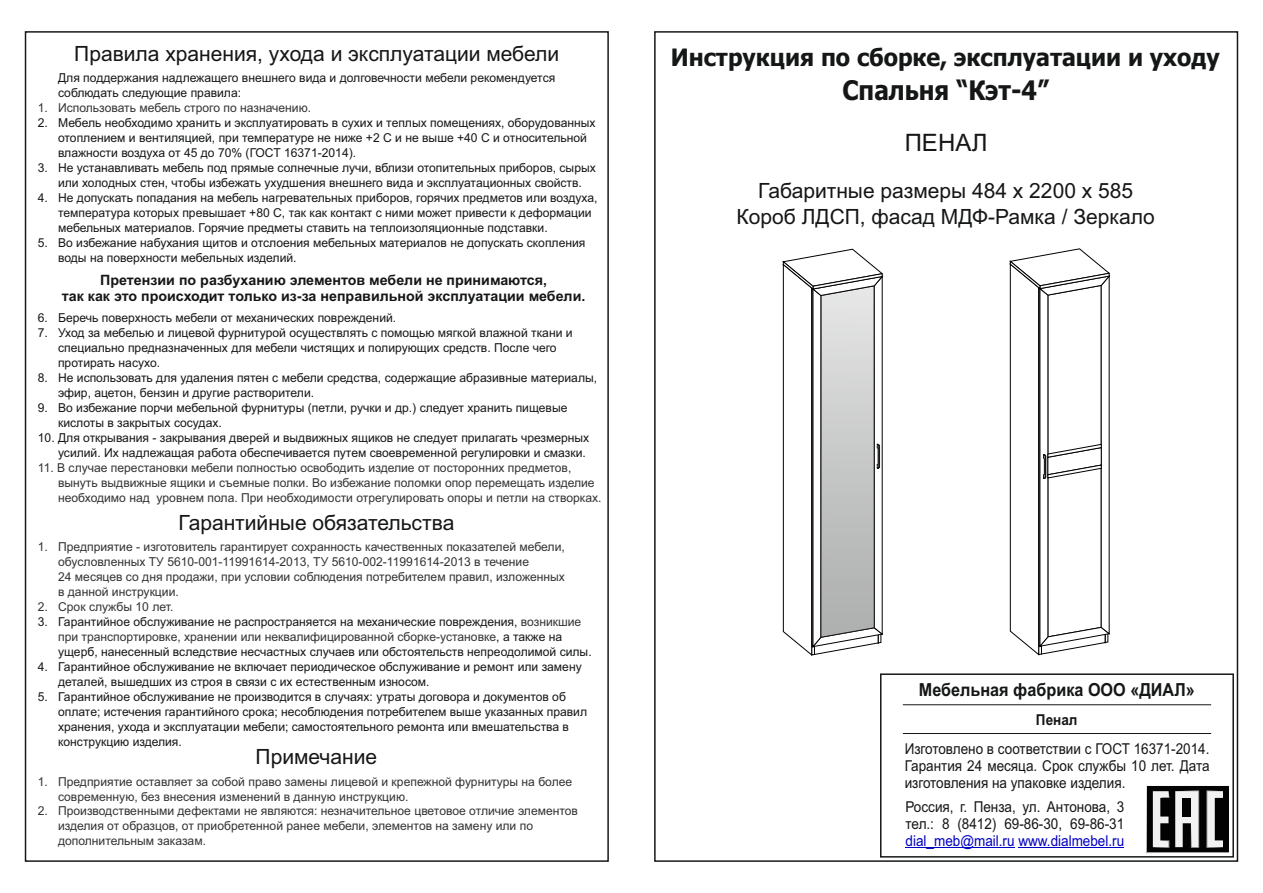
<style>
.page{position:relative;width:1263px;height:893px;background:#fff}
.page>*{position:absolute;margin:0;border:0;box-sizing:border-box;transform-origin:0 0}
.t1{font:700 27px "Tahoma";color:#151616;scale:.9 1}
.t2{font:700 24px "Tahoma";color:#151616;scale:.96 1}
.t3{font:24px "Arial";color:#151616}
.t4{font:21px/25.8px "Arial";color:#151616;text-align:center}
.t5{font:700 18px "Arial";color:#151616;scale:.9 1}
.t6{font:15px/16.8px "Arial";color:#151616;text-align:justify;scale:.9 1}
.t7{font:15px "Arial";color:#0000c4;scale:.9 1}
.t8{font:700 15px "Arial";color:#151616;scale:.9 1}
.t9{font:700 14.25px/15.9px "Arial";color:#151616;text-align:center}
.t10{font:12.3px/15px "Arial";color:#151616}
.t11{font:12.3px/15px "Arial";color:#333}
.s1{color:#333}
</style>
<div class="page">
<svg style="left:782px;top:248px;width:102px;height:408px"></svg>
<svg style="left:1009px;top:248px;width:102px;height:408px"></svg>
<svg style="left:1146px;top:786px;width:83px;height:67px"></svg>
<div style="left:880px;top:673px;width:354px;height:185px;border:1px solid #151616"></div>
<hr style="left:905px;top:847px;width:110px;height:1px;background:#0000c4">
<hr style="left:1018px;top:847px;width:106px;height:1px;background:#0000c4">
<hr style="left:903px;top:733px;width:308px;height:1px;background:#151616">
<hr style="left:903px;top:704px;width:308px;height:1px;background:#151616">
<h3 class="t4" style="left:74px;top:42px;width:486px">Правила хранения, ухода и эксплуатации мебели</h3>
<p class="t10" style="left:58px;top:72px;width:499px">Для поддержания надлежащего внешнего вида и долговечности мебели рекомендуется соблюдать следующие правила:</p>
<p class="t11" style="left:38px;top:102px;width:275px">1. Использовать мебель строго по назначению.</p>
<p class="t10" style="left:58px;top:117px;width:539px;text-indent:-20px">2. Мебель необходимо хранить и эксплуатировать в сухих и теплых помещениях, оборудованных отоплением и вентиляцией, при температуре не ниже +2 С и не выше +40 С и относительной влажности воздуха от 45 до 70% (ГОСТ 16371-2014).</p>
<p class="t10" style="left:38px;top:162px;width:559px;text-align:center">3. Не устанавливать мебель под прямые солнечные лучи, вблизи отопительных приборов, сырых или холодных стен, чтобы избежать ухудшения внешнего вида и эксплуатационных свойств.</p>
<p class="t10" style="left:58px;top:192px;width:541px;text-indent:-20px">4. Не допускать попадания на мебель нагревательных приборов, горячих предметов или воздуха, температура которых превышает +80 С, так как контакт с ними может привести к деформации мебельных материалов. Горячие предметы ставить на теплоизоляционные подставки.</p>
<p class="t10" style="left:58px;top:236px;width:529px;text-indent:-20px">5. Во избежание набухания щитов и отслоения мебельных материалов не допускать скопления воды на поверхности мебельных изделий.</p>
<p class="t9" style="left:62px;top:273px;width:525px">Претензии по разбуханию элементов мебели не принимаются,<br>так как это происходит только из-за неправильной эксплуатации мебели.</p>
<p class="t10" style="left:38px;top:311px;width:360px">6. Беречь поверхность мебели от механических повреждений.</p>
<p class="t10" style="left:58px;top:326px;width:516px;text-indent:-20px">7. Уход за мебелью и лицевой фурнитурой осуществлять с помощью мягкой влажной ткани и специально предназначенных для мебели чистящих и полирующих средств. После чего протирать насухо.</p>
<p class="t10" style="left:58px;top:371px;width:541px;text-indent:-20px">8. Не использовать для удаления пятен с мебели средства, содержащие абразивные материалы, эфир, ацетон, бензин и другие растворители.</p>
<p class="t10" style="left:58px;top:401px;width:511px;text-indent:-20px">9. Во избежание порчи мебельной фурнитуры (петли, ручки и др.) следует хранить пищевые кислоты в закрытых сосудах.</p>
<p class="t10" style="left:38px;top:431px;width:553px;text-align:right">10. Для открывания - закрывания дверей и выдвижных ящиков не следует прилагать чрезмерных усилий. Их надлежащая работа обеспечивается путем своевременной регулировки и смазки.</p>
<p class="t11" style="left:58px;top:461px;width:545px;text-indent:-20px">11. В случае перестановки мебели полностью освободить изделие от посторонних предметов, вынуть выдвижные ящики и съемные полки. Во избежание поломки опор перемещать изделие необходимо над уровнем пола. При необходимости отрегулировать опоры и петли на створках.</p>
<h3 class="t4" style="left:178px;top:512px;width:277px">Гарантийные обязательства</h3>
<p class="t11" style="left:58px;top:541px;width:508px;text-indent:-20px">1. Предприятие - изготовитель гарантирует сохранность качественных показателей мебели, обусловленных ТУ 5610-001-11991614-2013, ТУ 5610-002-11991614-2013 в течение<br>24 месяцев со дня продажи, при условии соблюдения потребителем правил, изложенных в данной инструкции.</p>
<p class="t11" style="left:38px;top:601px;width:137px">2. Срок службы 10 лет.</p>
<p class="t10" style="left:58px;top:616px;width:535px;text-indent:-20px">3. Гарантийное обслуживание не распространяется на механические повреждения, <span class="s1">возникшие при транспортировке, хранении или неквалифицированной сборке-установке</span>, а также на ущерб, нанесенный вследствие несчастных случаев или обстоятельств непреодолимой силы.</p>
<p class="t10" style="left:58px;top:661px;width:525px;text-indent:-20px">4. Гарантийное обслуживание не включает периодическое обслуживание и ремонт или замену деталей, вышедших из строя в связи с их естественным износом.</p>
<p class="t10" style="left:58px;top:690px;width:530px;text-indent:-20px">5. Гарантийное обслуживание не производится в случаях: утраты договора и документов об оплате; истечения гарантийного срока; несоблюдения потребителем выше указанных правил хранения, ухода и эксплуатации мебели; самостоятельного ремонта или вмешательства в конструкцию изделия.</p>
<h3 class="t4" style="left:256px;top:746px;width:123px">Примечание</h3>
<p class="t11" style="left:58px;top:775px;width:516px;text-indent:-20px">1. Предприятие оставляет за собой право замены лицевой и крепежной фурнитуры на более современную, без внесения изменений в данную инструкцию.</p>
<p class="t11" style="left:58px;top:805px;width:521px;text-indent:-20px">2. Производственными дефектами не являются: незначительное цветовое отличие элементов изделия от образцов, от приобретенной ранее мебели, элементов на замену или по дополнительным заказам.</p>
<h2 class="t2" style="left:671px;top:48px;width:573px">Инструкция по сборке, эксплуатации и уходу</h2>
<h1 class="t1" style="left:842px;top:79px;width:231px">Спальня “Кэт-4”</h1>
<h2 class="t3" style="left:905px;top:133px;width:84px">ПЕНАЛ</h2>
<h3 class="t4" style="left:736px;top:179px;width:420px">Габаритные размеры 484 х 2200 х 585<br>Короб ЛДСП, фасад МДФ-Рамка / Зеркало</h3>
<h3 class="t5" style="left:919px;top:683px;width:308px">Мебельная фабрика ООО «ДИАЛ»</h3>
<p class="t8" style="left:1036px;top:714px;width:48px">Пенал</p>
<p class="t6" style="left:905px;top:742px;width:340px">Изготовлено в соответствии с ГОСТ 16371-2014.<br>Гарантия 24 месяца. Срок службы 10 лет. Дата изготовления на упаковке изделия.</p>
<p class="t6" style="left:905px;top:800px;width:244px">Россия, г. Пенза, ул. Антонова, 3 тел.: 8 (8412) 69-86-30, 69-86-31</p>
<p class="t7" style="left:905px;top:835px;width:244px">dial_meb@mail.ru www.dialmebel.ru</p>
</div>
